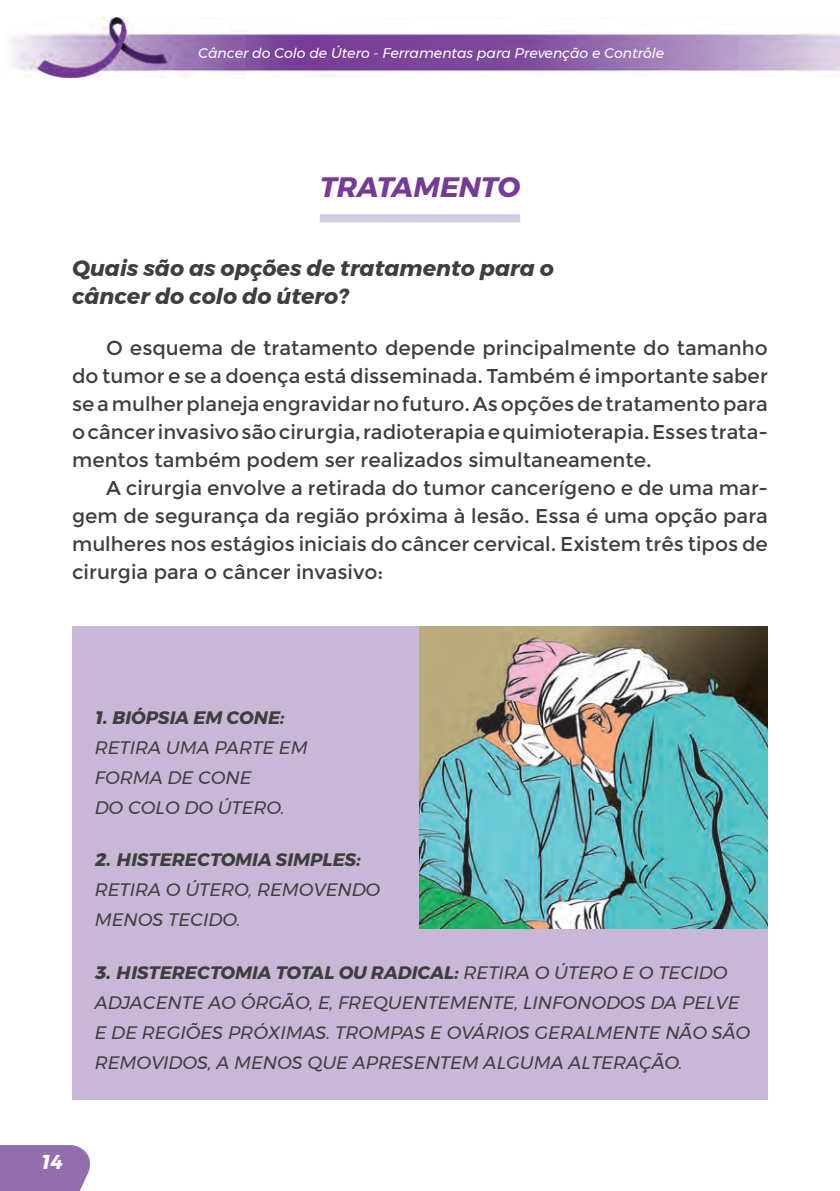
<style>
.page{position:relative;width:840px;height:1191px;background:#fff}
.page>*{position:absolute;margin:0;border:0;box-sizing:border-box;transform-origin:0 0}
.t1{font:italic 700 28px "Montserrat";color:#763a97}
.t2{font:italic 700 22px/28px "Montserrat";color:#3e3e3f}
.t3{font:20px/28px "Montserrat";color:#3e3e3f;text-align:justify}
.t4{font:italic 700 20px "Montserrat";color:#fff}
.t5{font:italic 18px/30px "Montserrat";color:#3e3e3f}
.t6{font:italic 14px "Montserrat";color:#fff}
.s1{font-weight:800}
.s2{font-weight:700}
</style>
<div class="page">
<div style="left:0;top:1145px;width:90px;height:46px;background:#946daf"></div>
<img style="left:11px;top:17px;width:828px;height:60px">
<div style="left:72px;top:626px;width:695px;height:474px;background:#c9b7d8"></div>
<div style="left:319px;top:214px;width:201px;height:8px;background:#d3cae3"></div>
<img style="left:419px;top:626px;width:348px;height:302px">
<p class="t6" style="left:198px;top:42px;width:467px">Câncer do Colo de Útero - Ferramentas para Prevenção e Contrôle</p>
<h1 class="t1" style="left:319px;top:165px;width:202px">TRATAMENTO</h1>
<p class="t2" style="left:72px;top:255px;width:483px">Quais são as opções de tratamento para o câncer do colo do útero?</p>
<p class="t3" style="left:72px;top:334px;width:697px;text-indent:34px">O esquema de tratamento depende principalmente do tamanho do tumor e se a doença está disseminada. Também é importante saber se a mulher planeja engravidar no futuro. As opções de tratamento para o câncer invasivo são cirurgia, radioterapia e quimioterapia. Esses trata&shy;mentos também podem ser realizados simultaneamente.</p>
<p class="t3" style="left:72px;top:474px;width:697px;text-indent:34px">A cirurgia envolve a retirada do tumor cancerígeno e de uma mar&shy;gem de segurança da região próxima à lesão. Essa é uma opção para mulheres nos estágios iniciais do câncer cervical. Existem três tipos de cirurgia para o câncer invasivo:</p>
<p class="t5" style="left:95px;top:702px;width:214px"><span class="s1">1.</span> <span class="s2">BIÓPSIA EM CONE:<br></span>RETIRA UMA PARTE EM<br>FORMA DE CONE<br>DO COLO DO ÚTERO.</p>
<p class="t5" style="left:95px;top:844px;width:287px"><span class="s1">2.</span> <span class="s2">HISTERECTOMIA SIMPLES:<br></span>RETIRA O ÚTERO, REMOVENDO<br>MENOS TECIDO.</p>
<p class="t5" style="left:95px;top:957px;width:656px"><span class="s1">3.</span> <span class="s2">HISTERECTOMIA TOTAL OU RADICAL:</span> RETIRA O ÚTERO E O TECIDO ADJACENTE AO ÓRGÃO, E, FREQUENTEMENTE, LINFONODOS DA PELVE E DE REGIÕES PRÓXIMAS. TROMPAS E OVÁRIOS GERALMENTE NÃO SÃO REMOVIDOS, A MENOS QUE APRESENTEM ALGUMA ALTERAÇÃO.</p>
<p class="t4" style="left:41px;top:1146px;width:24px">14</p>
</div>
